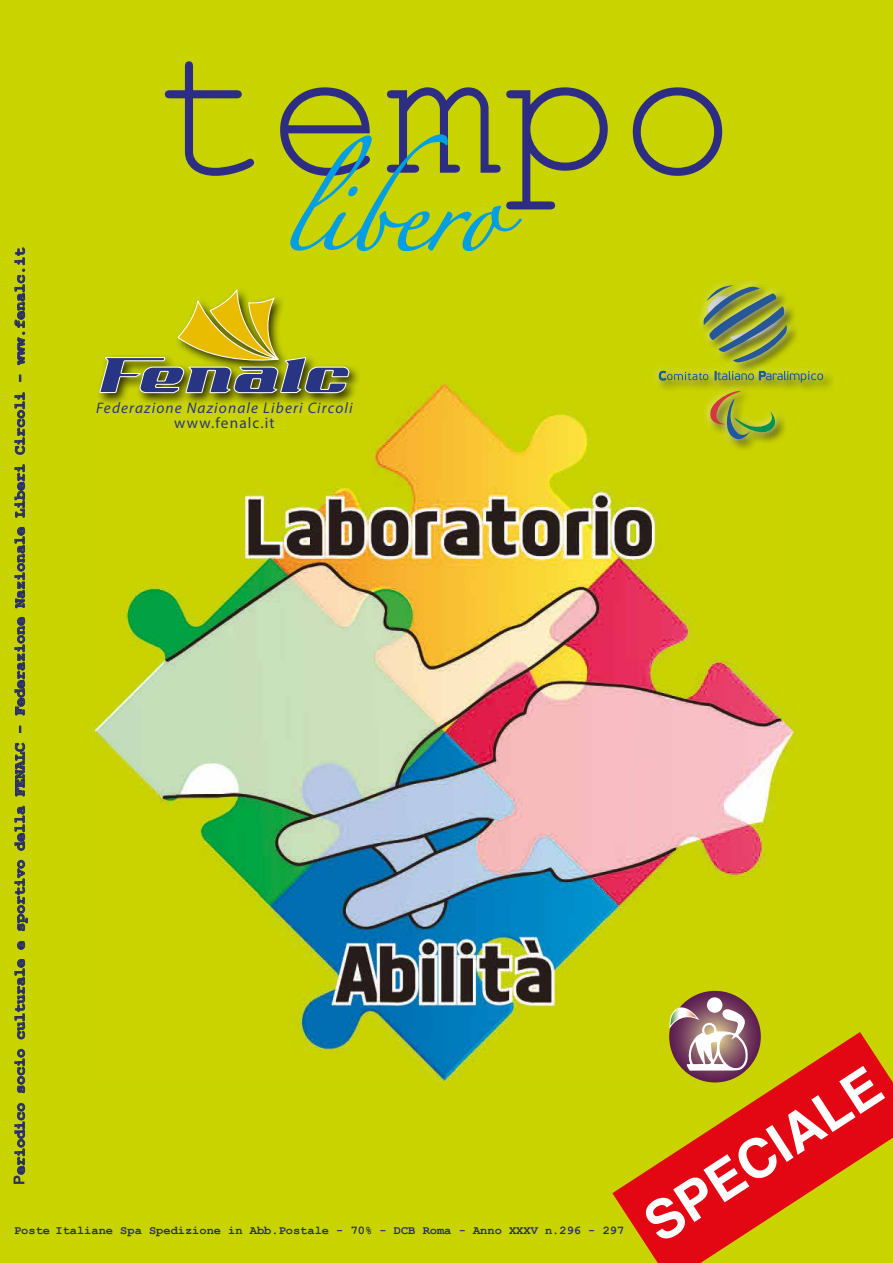
<style>
.page{position:relative;width:893px;height:1263px;background:#c8d300}
.page>*{position:absolute;margin:0;border:0;box-sizing:border-box;transform-origin:0 0}
.t1{font:195px "Courier New";color:#2d2e83}
.t2{font:67.5px "Zapfino";color:#009fe3}
.t3{font:700 54px "Helvetica";color:#fff}
.t4{font:italic 15.3px "Myriad Pro";letter-spacing:.075em;color:#283583}
.t5{font:15.3px "Myriad Pro";letter-spacing:.075em;color:#283583}
.t6{font:700 15px "Courier New";color:#282d68}
.t7{font:700 12px "Courier New";color:#282d68}
.s1{font-family:"Arial"}
</style>
<div class="page">
<svg style="left:14px;top:1103px;width:11px;height:72px"></svg>
<svg style="left:14px;top:1049px;width:11px;height:45px"></svg>
<svg style="left:14px;top:959px;width:11px;height:80px"></svg>
<svg style="left:17px;top:941px;width:8px;height:9px"></svg>
<svg style="left:14px;top:860px;width:14px;height:72px"></svg>
<svg style="left:14px;top:805px;width:11px;height:46px"></svg>
<svg style="left:15px;top:743px;width:10px;height:53px"></svg>
<svg style="left:19px;top:726px;width:2px;height:6px"></svg>
<svg style="left:14px;top:617px;width:11px;height:98px"></svg>
<svg style="left:14px;top:527px;width:11px;height:81px"></svg>
<svg style="left:14px;top:464px;width:11px;height:54px"></svg>
<svg style="left:14px;top:392px;width:11px;height:63px"></svg>
<svg style="left:19px;top:375px;width:2px;height:6px"></svg>
<svg style="left:14px;top:247px;width:11px;height:118px"></svg>
<img style="left:96px;top:384px;width:698px;height:696px">
<svg style="left:612px;top:1032px;width:281px;height:231px"></svg>
<div style="left:655px;top:282px;width:180px;height:169px;background:#c8d300"></div>
<div style="left:649px;top:276px;width:183px;height:172px;background:#c8d300"></div>
<svg style="left:658px;top:285px;width:165px;height:160px"></svg>
<div style="left:96px;top:286px;width:265px;height:120px;background:#000;opacity:.75"></div>
<svg style="left:99px;top:290px;width:251px;height:110px"></svg>
<svg style="left:669px;top:991px;width:92px;height:91px"></svg>
<svg style="left:669px;top:997px;width:79px;height:74px"></svg>
<svg style="left:290px;top:134px;width:232px;height:118px"></svg>
<h1 class="t1" style="left:151px;top:-9px;width:587px">tempo</h1>
<h2 class="t2" style="left:283px;top:186px;width:217px">libero</h2>
<p class="t6" style="left:10px;top:1185px;width:939px;rotate:-90deg"><span class="s1">P</span>eriodico socio culturale e sportivo della FENALC - Federazione Nazionale Liberi Circoli - www.fenalc.it</p>
<p class="t4" style="left:96px;top:398px;width:258px">Federazione Nazionale Liberi Circoli</p>
<p class="t5" style="left:174px;top:414px;width:102px">www.fenalc.it</p>
<h3 class="t3" style="left:626px;top:1191px;width:272px;rotate:-33deg">SPECIALE</h3>
<p class="t7" style="left:14px;top:1223px;width:612px">Poste Italiane Spa Spedizione in Abb.Postale - 70% - DCB Roma - Anno XXXV n.296 - 297</p>
</div>
